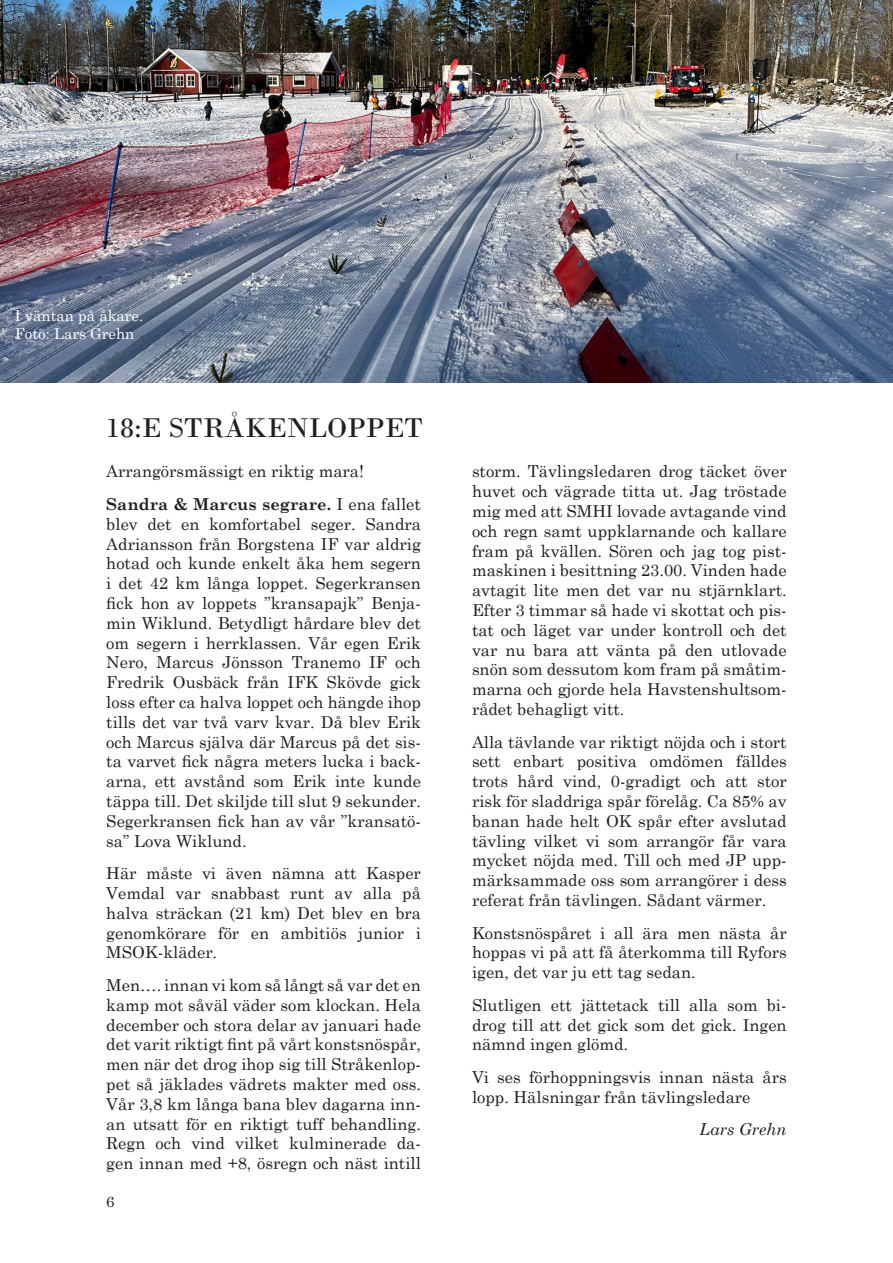
<style>
.page{position:relative;width:893px;height:1263px;background:#fff}
.page>*{position:absolute;margin:0;border:0;box-sizing:border-box;transform-origin:0 0}
.Mullsorken_rubrik{font:28.5px "Bodoni";color:#231f20}
.Mullsorken_brödtext{font:16.5px/19.8px "Century Schoolbook";color:#231f20;text-align:justify}
.Mullsorken_underskri{font:italic 16.5px "Century Schoolbook";color:#231f20}
.Mullsorken_bildtext{font:15px "Century Schoolbook";color:#fff}
.Mullsorken_bildtext-2{font:15px "Century Schoolbook";color:#231f20}
.s1{font-weight:700}
</style>
<div class="page">
<img style="left:0;top:0;width:893px;height:383px">
<p class="Mullsorken_bildtext" style="left:15px;top:303px;width:130px">I väntan på åkare.</p>
<p class="Mullsorken_bildtext" style="left:15px;top:321px;width:121px">Foto: Lars Grehn</p>
<p class="Mullsorken_rubrik" style="left:106px;top:410px;width:318px">18:E STRÅKENLOPPET</p>
<p class="Mullsorken_brödtext" style="left:106px;top:460px;width:259px">Arrangörsmässigt en riktig mara!</p>
<p class="Mullsorken_brödtext" style="left:106px;top:493px;width:316px"><span class="s1">Sandra &amp; Marcus segrare.</span> I ena fallet blev det en komfortabel seger. Sandra Adriansson från Borgstena IF var aldrig hotad och kunde enkelt åka hem segern i det 42 km långa loppet. Segerkransen fick hon av loppets ”kransapajk” Benja&shy;min Wiklund. Betydligt hårdare blev det om segern i herrklassen. Vår egen Erik Nero, Marcus Jönsson Tranemo IF och Fredrik Ousbäck från IFK Skövde gick loss efter ca halva loppet och hängde ihop tills det var två varv kvar. Då blev Erik och Marcus själva där Marcus på det sis&shy;ta varvet fick några meters lucka i back&shy;arna, ett avstånd som Erik inte kunde täppa till. Det skiljde till slut 9 sekunder.<br>Segerkransen fick han av vår ”kransatö&shy;sa” Lova Wiklund.</p>
<p class="Mullsorken_brödtext" style="left:106px;top:862px;width:316px">Här måste vi även nämna att Kasper Vemdal var snabbast runt av alla på halva sträckan (21 km) Det blev en bra genomkörare för en ambitiös junior i MSOK-kläder.</p>
<p class="Mullsorken_brödtext" style="left:106px;top:974px;width:316px">Men…. innan vi kom så långt så var det en kamp mot såväl väder som klockan. Hela december och stora delar av januari hade det varit riktigt fint på vårt konstsnöspår, men när det drog ihop sig till Stråkenlop&shy;pet så jäklades vädrets makter med oss.<br>Vår 3,8 km långa bana blev dagarna inn&shy;an utsatt för en riktigt tuff behandling.<br>Regn och vind vilket kulminerade da&shy;gen innan med +8, ösregn och näst intill</p>
<p class="Mullsorken_bildtext-2" style="left:106px;top:1189px;width:10px">6</p>
<p class="Mullsorken_brödtext" style="left:472px;top:460px;width:316px">storm. Tävlingsledaren drog täcket över huvet och vägrade titta ut. Jag tröstade mig med att SMHI lovade avtagande vind och regn samt uppklarnande och kallare fram på kvällen. Sören och jag tog pist&shy;maskinen i besittning 23.00. Vinden hade avtagit lite men det var nu stjärnklart.<br>Efter 3 timmar så hade vi skottat och pis&shy;tat och läget var under kontroll och det var nu bara att vänta på den utlovade snön som dessutom kom fram på småtim&shy;marna och gjorde hela Havstenshultsom&shy;rådet behagligt vitt.</p>
<p class="Mullsorken_brödtext" style="left:472px;top:730px;width:316px">Alla tävlande var riktigt nöjda och i stort sett enbart positiva omdömen fälldes trots hård vind, 0-gradigt och att stor risk för sladdriga spår förelåg. Ca 85% av banan hade helt OK spår efter avslutad tävling vilket vi som arrangör får vara mycket nöjda med. Till och med JP upp&shy;märksammade oss som arrangörer i dess referat från tävlingen. Sådant värmer.</p>
<p class="Mullsorken_brödtext" style="left:472px;top:921px;width:316px">Konstsnöspåret i all ära men nästa år hoppas vi på att få återkomma till Ryfors igen, det var ju ett tag sedan.</p>
<p class="Mullsorken_brödtext" style="left:472px;top:993px;width:316px">Slutligen ett jättetack till alla som bi&shy;drog till att det gick som det gick. Ingen nämnd ingen glömd.</p>
<p class="Mullsorken_brödtext" style="left:472px;top:1065px;width:316px">Vi ses förhoppningsvis innan nästa års lopp. Hälsningar från tävlingsledare</p>
<p class="Mullsorken_underskri" style="left:699px;top:1117px;width:89px">Lars Grehn</p>
</div>
